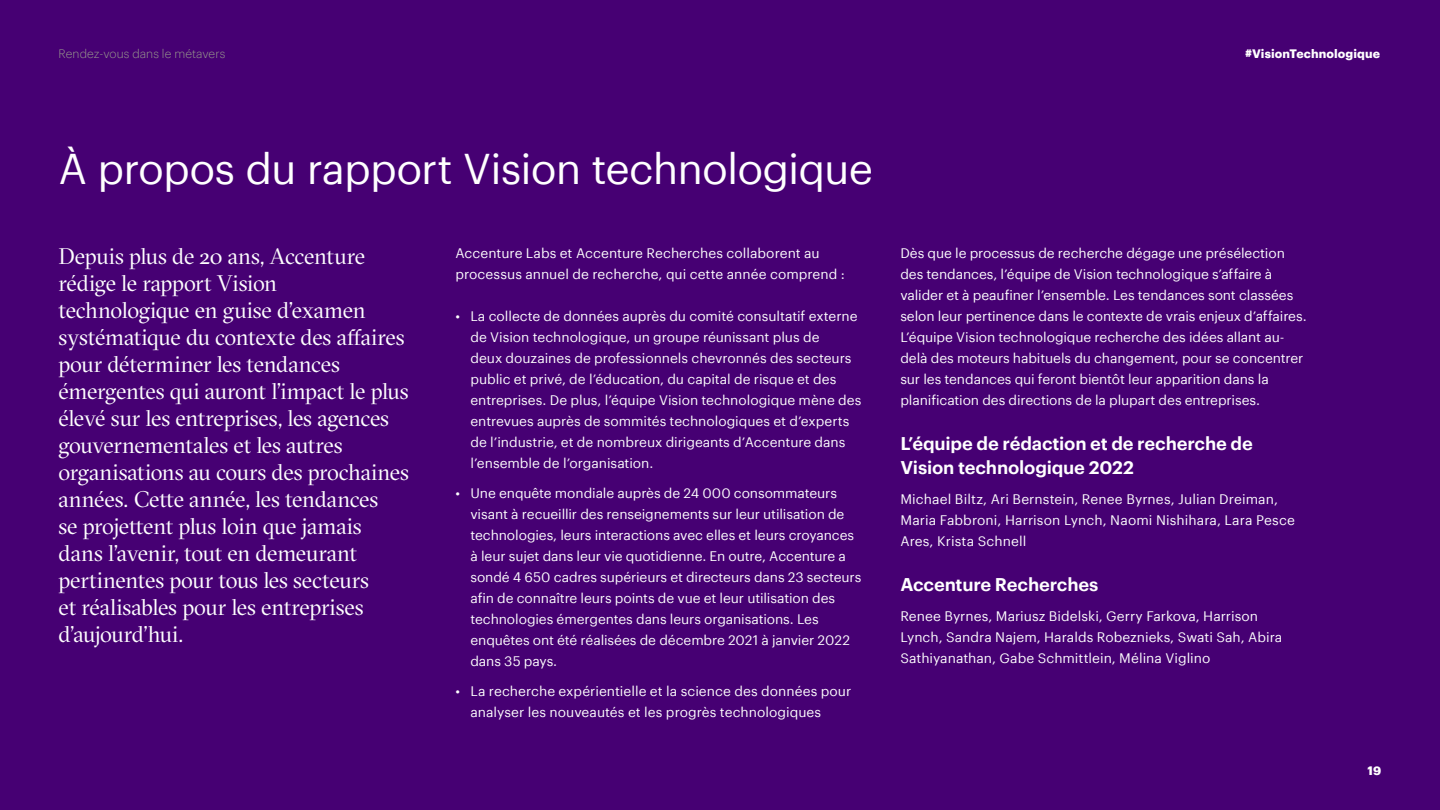
<style>
.page{position:relative;width:1440px;height:810px;background:#460073}
.page>*{position:absolute;margin:0;border:0;box-sizing:border-box;transform-origin:0 0}
.H1_section_title{font:42px "Graphik";letter-spacing:-.02em;color:#fff}
.H6_Sectra_Book{font:22.5px/27px "GT Sectra Fine";letter-spacing:-.015em;color:#fff}
.Sub_head{font:600 18px/24px "Graphik";letter-spacing:-.01em;color:#fff}
.Body{font:13.5px/21px "Graphik";letter-spacing:-.005em;color:#fff}
.t1{font:300 12px "Graphik";letter-spacing:.005em;color:#96968c}
.t2{font:700 12px "Graphik";letter-spacing:.01em;color:#fff}
</style>
<div class="page">
<p class="t1" style="left:58px;top:45px;width:168px">Rendez-vous dans le métavers</p>
<p class="t2" style="left:1245px;top:44px;width:137px">#VisionTechnologique</p>
<p class="H1_section_title" style="left:58px;top:138px;width:816px">À propos du rapport Vision technologique</p>
<p class="H6_Sectra_Book" style="left:59px;top:243px;width:352px">Depuis plus de 20 ans, Accenture rédige le rapport Vision technologique en guise d’examen systématique du contexte des affaires pour déterminer les tendances émergentes qui auront l’impact le plus élevé sur les entreprises, les agences gouvernementales et les autres organisations au cours des prochaines années. Cette année, les tendances<br>se projettent plus loin que jamais dans l’avenir, tout en demeurant pertinentes pour tous les secteurs<br>et réalisables pour les entreprises d’aujourd’hui.</p>
<p class="Body" style="left:455px;top:241px;width:391px">Accenture Labs et Accenture Recherches collaborent au processus annuel de recherche, qui cette année comprend :</p>
<p class="Body" style="left:470px;top:304px;width:392px;text-indent:-15px">• La collecte de données auprès du comité consultatif externe de Vision technologique, un groupe réunissant plus de<br>deux douzaines de professionnels chevronnés des secteurs public et privé, de l’éducation, du capital de risque et des entreprises. De plus, l’équipe Vision technologique mène des entrevues auprès de sommités technologiques et d’experts de l’industrie, et de nombreux dirigeants d’Accenture dans l’ensemble de l’organisation.</p>
<p class="Body" style="left:470px;top:481px;width:392px;text-indent:-15px">• Une enquête mondiale auprès de 24 000 consommateurs visant à recueillir des renseignements sur leur utilisation de technologies, leurs interactions avec elles et leurs croyances à leur sujet dans leur vie quotidienne. En outre, Accenture a sondé 4 650 cadres supérieurs et directeurs dans 23 secteurs afin de connaître leurs points de vue et leur utilisation des technologies émergentes dans leurs organisations. Les enquêtes ont été réalisées de décembre 2021 à janvier 2022 dans 35 pays.</p>
<p class="Body" style="left:470px;top:679px;width:382px;text-indent:-15px">• La recherche expérientielle et la science des données pour analyser les nouveautés et les progrès technologiques</p>
<p class="Body" style="left:900px;top:241px;width:408px">Dès que le processus de recherche dégage une présélection des tendances, l’équipe de Vision technologique s’affaire à valider et à peaufiner l’ensemble. Les tendances sont classées selon leur pertinence dans le contexte de vrais enjeux d’affaires.<br>L’équipe Vision technologique recherche des idées allant au&shy;delà des moteurs habituels du changement, pour se concentrer sur les tendances qui feront bientôt leur apparition dans la planification des directions de la plupart des entreprises.</p>
<p class="Sub_head" style="left:900px;top:430px;width:354px">L’équipe de rédaction et de recherche de<br>Vision technologique 2022</p>
<p class="Body" style="left:900px;top:487px;width:396px">Michael Biltz, Ari Bernstein, Renee Byrnes, Julian Dreiman,<br>Maria Fabbroni, Harrison Lynch, Naomi Nishihara, Lara Pesce<br>Ares, Krista Schnell</p>
<p class="Sub_head" style="left:900px;top:571px;width:200px">Accenture Recherches</p>
<p class="Body" style="left:900px;top:604px;width:383px">Renee Byrnes, Mariusz Bidelski, Gerry Farkova, Harrison<br>Lynch, Sandra Najem, Haralds Robeznieks, Swati Sah, Abira<br>Sathiyanathan, Gabe Schmittlein, Mélina Viglino</p>
<p class="t2" style="left:1368px;top:761px;width:15px">19</p>
</div>
